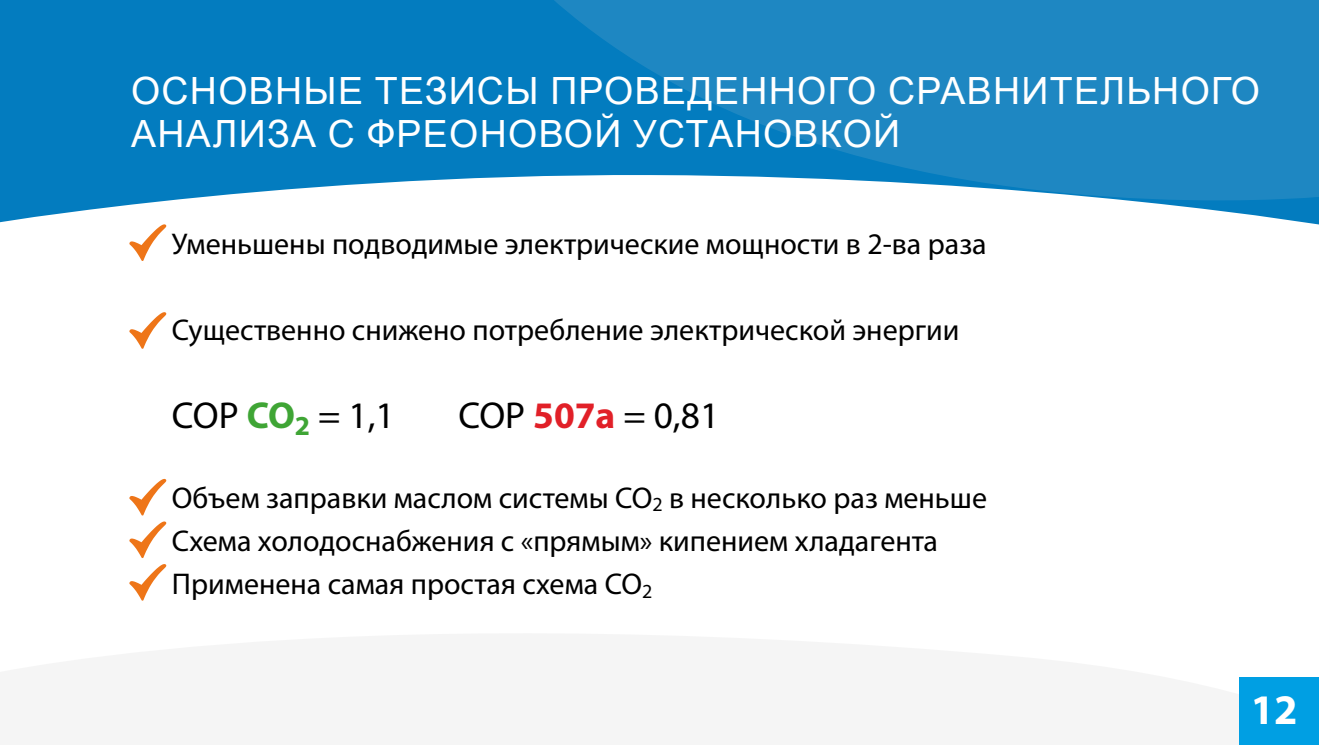
<style>
.page{position:relative;width:1319px;height:745px;background:#fff}
.page>*{position:absolute;margin:0;border:0;box-sizing:border-box;transform-origin:0 0}
.t1{font:700 42.25px "Myriad Pro";color:#fff}
.t2{font:37.5px/42.5px "Arial";letter-spacing:.035em;color:#fff}
.t3{font:37.5px "Myriad Pro";color:#000}
.t4{font:30px/43.1px "Myriad Pro";color:#000}
.s1{font-weight:700;color:#3fa535}
.s2{font-weight:700;color:#e12028}
</style>
<div class="page">
<div style="left:1239px;top:677px;width:79px;height:67px;background:#009fe3"></div>
<svg style="left:0;top:0;width:1318px;height:227px;fill:#037cbf"></svg>
<svg style="left:461px;top:0;width:857px;height:201px;background:#278dc5"></svg>
<svg style="left:129px;top:224px;width:37px;height:37px"></svg>
<svg style="left:129px;top:312px;width:37px;height:37px"></svg>
<svg style="left:129px;top:478px;width:37px;height:37px"></svg>
<svg style="left:129px;top:521px;width:37px;height:79px"></svg>
<p class="t2" style="left:131px;top:70px;width:1130px">ОСНОВНЫЕ ТЕЗИСЫ ПРОВЕДЕННОГО СРАВНИТЕЛЬНОГО<br>АНАЛИЗА С ФРЕОНОВОЙ УСТАНОВКОЙ</p>
<p class="t4" style="left:172px;top:222px;width:816px">Уменьшены подводимые электрические мощности в 2-ва раза</p>
<p class="t4" style="left:172px;top:308px;width:788px">Существенно снижено потребление электрической энергии</p>
<p class="t3" style="left:172px;top:392px;width:224px">COP <span class="s1">СО</span><sub>2</sub> = 1,1</p>
<p class="t3" style="left:458px;top:392px;width:262px">COP <span class="s2">507a</span> = 0,81</p>
<p class="t4" style="left:172px;top:475px;width:816px">Объем заправки маслом системы СО<sub>2</sub> в несколько раз меньше<br>Схема холодоснабжения с «прямым» кипением хладагента<br>Применена самая простая схема СО<sub>2</sub></p>
<h1 class="t1" style="left:1250px;top:681px;width:48px">12</h1>
</div>
